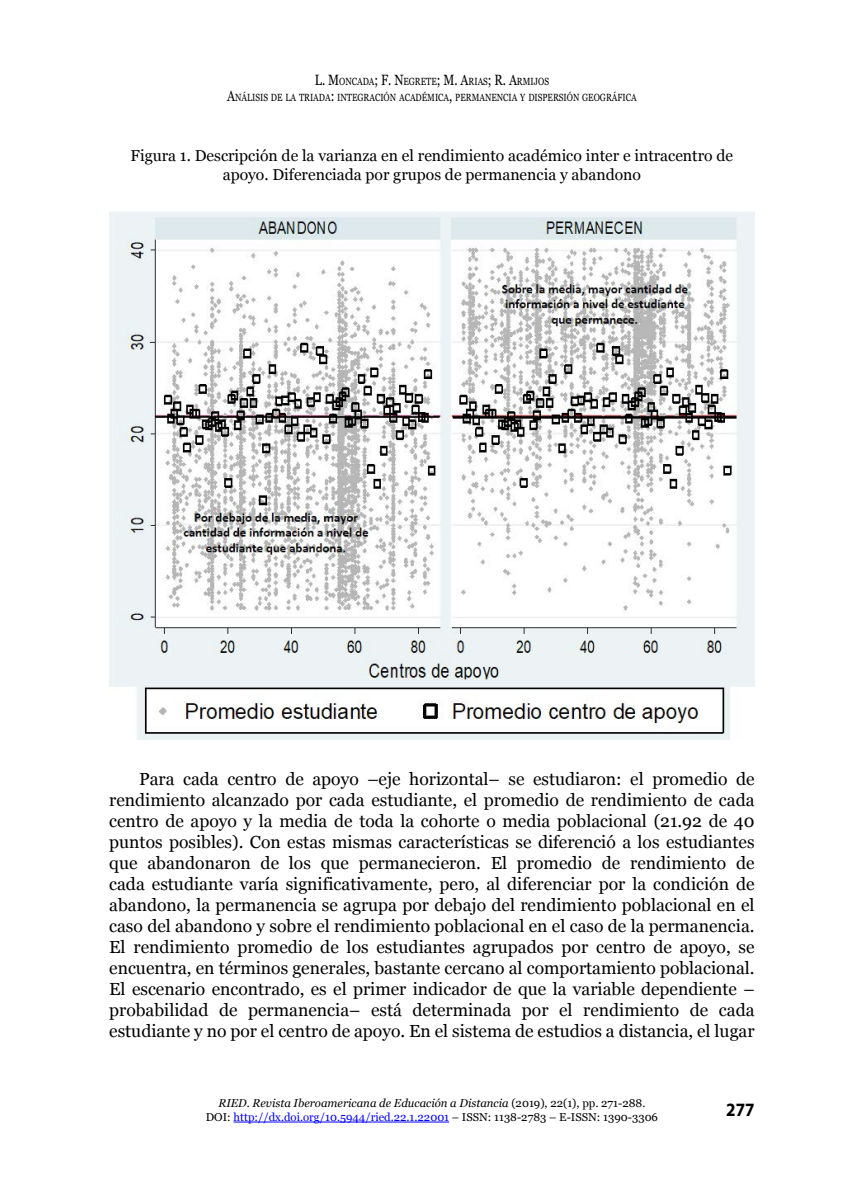
<style>
.page{position:relative;width:844px;height:1191px;background:#fff}
.page>*{position:absolute;margin:0;border:0;box-sizing:border-box;transform-origin:0 0}
.t1{font:700 18.9px "Myriad Pro";color:#000;scale:.9 1}
.t2{font:17.5px/21px "Georgia";color:#000;text-align:justify}
.t3{font:15.75px/18.9px "Georgia";color:#000;text-align:center}
.t4{font:11.38px/13.7px "Georgia";color:#000;text-align:center}
.t5{font:10.33px/15.8px "Georgia";color:#000;text-align:center;scale:.8 1}
.s1{font-size:14.88px}
.s2{font-style:italic}
.s3{color:#00f}
</style>
<div class="page">
<img style="left:109px;top:212px;width:645px;height:527px">
<hr style="left:233px;top:1121px;width:216px;height:1px;background:#00f">
<p class="t5" style="left:227px;top:73px;width:513px"><span class="s1">L. M</span>ONCADA<span class="s1">; F. N</span>EGRETE<span class="s1">; M. A</span>RIAS<span class="s1">; R. A</span>RMIJOS<br><span class="s1">A</span>NÁLISIS DE LA TRIADA<span class="s1">:</span> INTEGRACIÓN ACADÉMICA<span class="s1">,</span> PERMANENCIA Y DISPERSIÓN GEOGRÁFICA</p>
<p class="t3" style="left:131px;top:145px;width:604px">Figura 1. Descripción de la varianza en el rendimiento académico inter e intracentro de apoyo. Diferenciada por grupos de permanencia y abandono</p>
<p class="t2" style="left:109px;top:768px;width:646px;text-indent:30px">Para cada centro de apoyo –eje horizontal– se estudiaron: el promedio de rendimiento alcanzado por cada estudiante, el promedio de rendimiento de cada centro de apoyo y la media de toda la cohorte o media poblacional (21.92 de 40 puntos posibles). Con estas mismas características se diferenció a los estudiantes que abandonaron de los que permanecieron. El promedio de rendimiento de cada estudiante varía significativamente, pero, al diferenciar por la condición de abandono, la permanencia se agrupa por debajo del rendimiento poblacional en el caso del abandono y sobre el rendimiento poblacional en el caso de la permanencia.<br>El rendimiento promedio de los estudiantes agrupados por centro de apoyo, se encuentra, en términos generales, bastante cercano al comportamiento poblacional.<br>El escenario encontrado, es el primer indicador de que la variable dependiente – probabilidad de permanencia– está determinada por el rendimiento de cada estudiante y no por el centro de apoyo. En el sistema de estudios a distancia, el lugar</p>
<p class="t4" style="left:206px;top:1096px;width:453px"><span class="s2">RIED. Revista Iberoamericana de Educación a Distancia</span> (2019), 22(1), pp. 271-288.<br>DOI: <span class="s3">http://dx.doi.org/10.5944/ried.22.1.22001</span> – ISSN: 1138-2783 – E-ISSN: 1390-3306</p>
<p class="t1" style="left:726px;top:1097px;width:33px">277</p>
</div>
